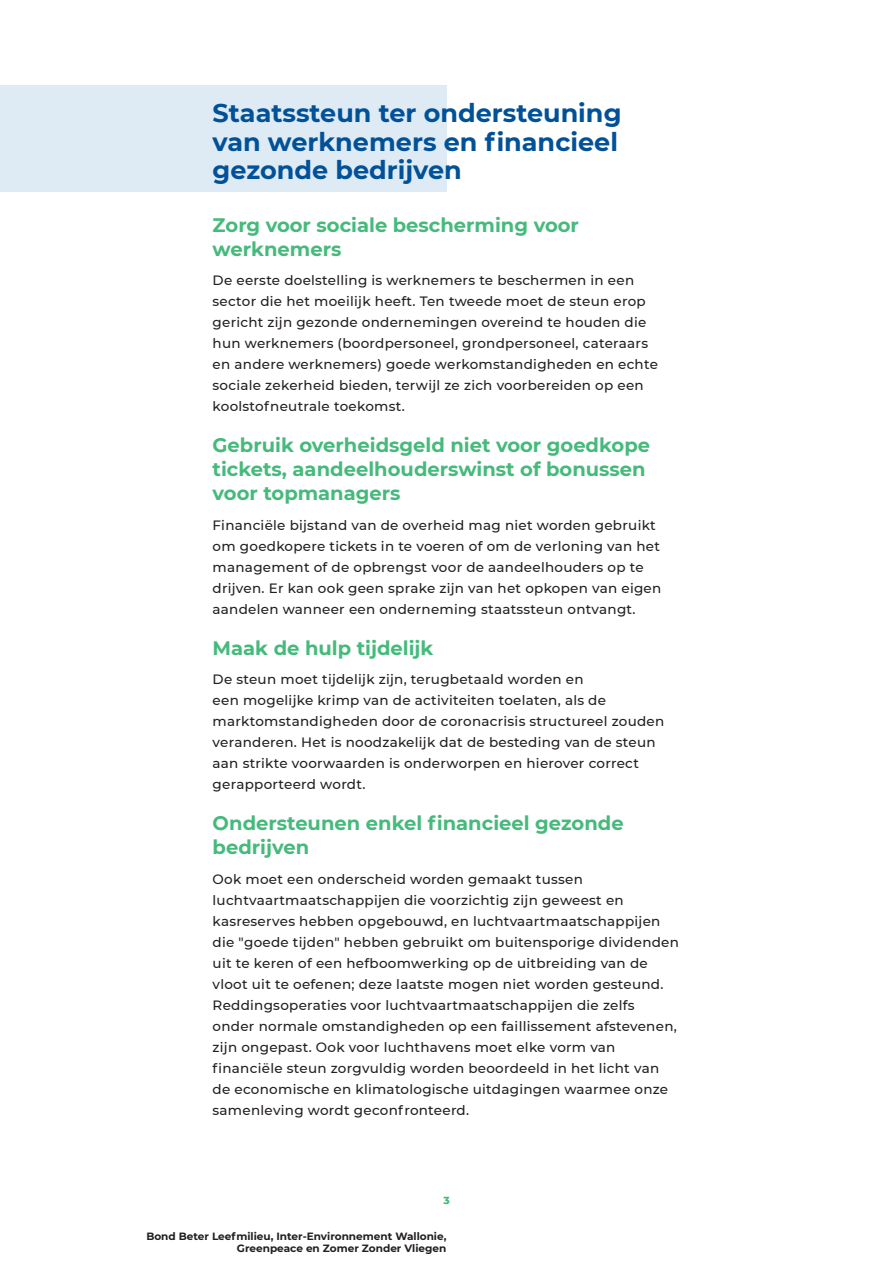
<style>
.page{position:relative;width:893px;height:1263px;background:#fff}
.page>*{position:absolute;margin:0;border:0;box-sizing:border-box;transform-origin:0 0}
.t1{font:700 25.5px/28.5px "Montserrat";color:#015198}
.t2{font:700 19.5px/24px "Montserrat";color:#45ba7b}
.t3{font:500 13.5px/21px "Montserrat";letter-spacing:.02em;color:#231f20}
.t4{font:700 10.5px/12px "Montserrat";color:#231f20;text-align:right}
.t5{font:800 10.5px "Montserrat";color:#45ba7b}
</style>
<div class="page">
<div style="left:0;top:85px;width:446px;height:106px;background:#dfebf4"></div>
<h1 class="t1" style="left:213px;top:97px;width:410px">Staatssteun ter ondersteuning van werknemers en financieel gezonde bedrijven</h1>
<h2 class="t2" style="left:213px;top:212px;width:368px">Zorg voor sociale bescherming voor werknemers</h2>
<p class="t3" style="left:213px;top:269px;width:447px">De eerste doelstelling is werknemers te beschermen in een sector die het moeilijk heeft. Ten tweede moet de steun erop gericht zijn gezonde ondernemingen overeind te houden die hun werknemers (boordpersoneel, grondpersoneel, cateraars en andere werknemers) goede werkomstandigheden en echte sociale zekerheid bieden, terwijl ze zich voorbereiden op een koolstofneutrale toekomst.</p>
<h2 class="t2" style="left:213px;top:432px;width:439px">Gebruik overheidsgeld niet voor goedkope tickets, aandeelhouderswinst of bonussen voor topmanagers</h2>
<p class="t3" style="left:213px;top:514px;width:450px">Financiële bijstand van de overheid mag niet worden gebruikt om goedkopere tickets in te voeren of om de verloning van het management of de opbrengst voor de aandeelhouders op te drijven. Er kan ook geen sprake zijn van het opkopen van eigen aandelen wanneer een onderneming staatssteun ontvangt.</p>
<h2 class="t2" style="left:213px;top:635px;width:222px">Maak de hulp tijdelijk</h2>
<p class="t3" style="left:213px;top:668px;width:453px">De steun moet tijdelijk zijn, terugbetaald worden en<br>een mogelijke krimp van de activiteiten toelaten, als de marktomstandigheden door de coronacrisis structureel zouden veranderen. Het is noodzakelijk dat de besteding van de steun aan strikte voorwaarden is onderworpen en hierover correct gerapporteerd wordt.</p>
<h2 class="t2" style="left:213px;top:810px;width:413px">Ondersteunen enkel financieel gezonde bedrijven</h2>
<p class="t3" style="left:213px;top:868px;width:468px">Ook moet een onderscheid worden gemaakt tussen luchtvaartmaatschappijen die voorzichtig zijn geweest en kasreserves hebben opgebouwd, en luchtvaartmaatschappijen die "goede tijden" hebben gebruikt om buitensporige dividenden uit te keren of een hefboomwerking op de uitbreiding van de vloot uit te oefenen; deze laatste mogen niet worden gesteund.<br>Reddingsoperaties voor luchtvaartmaatschappijen die zelfs onder normale omstandigheden op een faillissement afstevenen, zijn ongepast. Ook voor luchthavens moet elke vorm van financiële steun zorgvuldig worden beoordeeld in het licht van de economische en klimatologische uitdagingen waarmee onze samenleving wordt geconfronteerd.</p>
<p class="t5" style="left:443px;top:1193px;width:8px">3</p>
<p class="t4" style="left:146px;top:1230px;width:302px">Bond Beter Leefmilieu, Inter-Environnement Wallonie,<br>Greenpeace en Zomer Zonder Vliegen</p>
</div>
